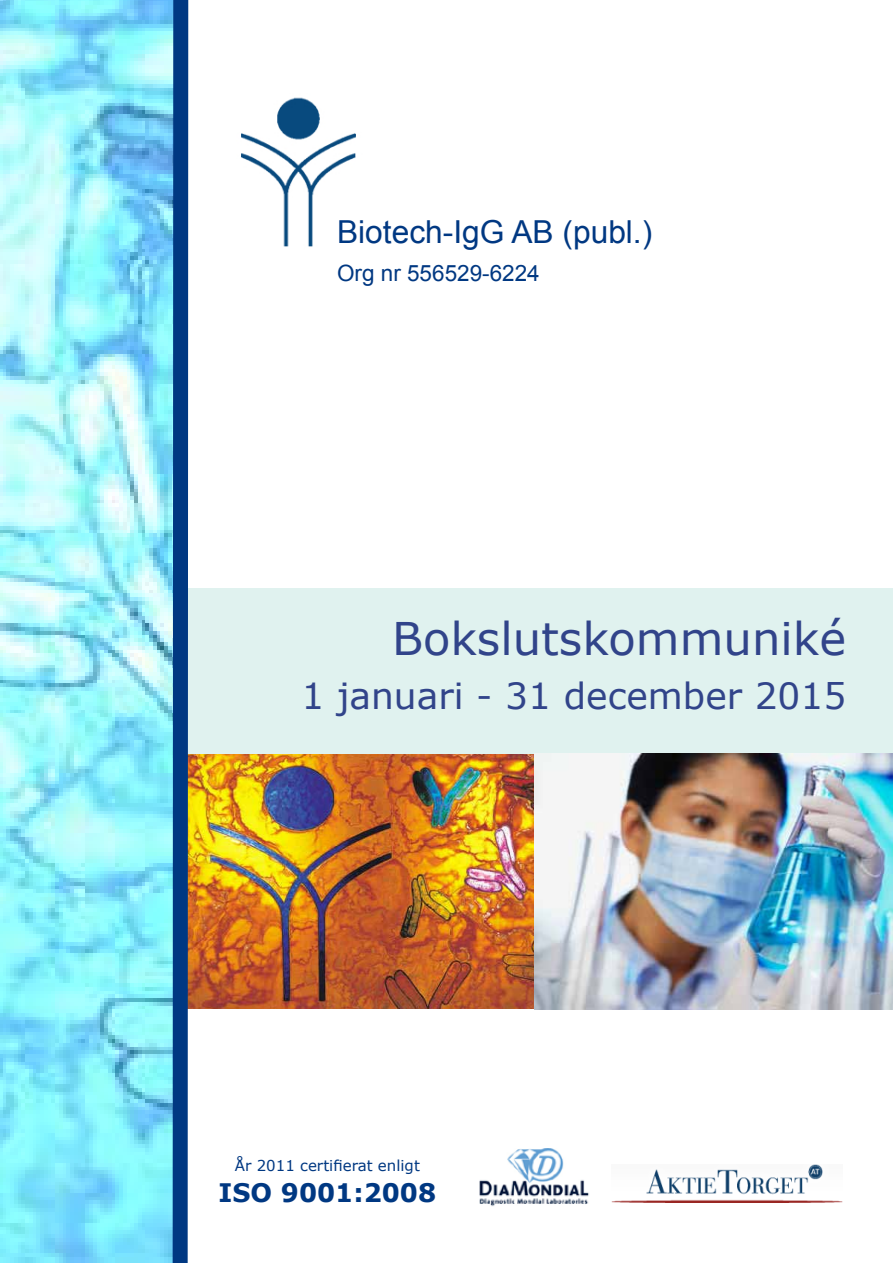
<style>
.page{position:relative;width:893px;height:1263px;background:#fff}
.page>*{position:absolute;margin:0;border:0;box-sizing:border-box;transform-origin:0 0}
.t1{font:45px "Verdana";color:#31448a}
.t2{font:36px "Verdana";color:#31448a}
.t3{font:31.65px "Arial";color:#003882}
.t4{font:700 25.5px "Verdana";color:#003882}
.t5{font:22.5px "Arial";color:#003882}
.t6{font:15px "Verdana";color:#003882}
</style>
<div class="page">
<img style="left:612px;top:1165px;width:230px;height:37px">
<img style="left:0;top:0;width:163px;height:1263px">
<img style="left:198px;top:754px;width:336px;height:254px">
<div style="left:176px;top:588px;width:717px;height:166px;background:#e0f2ef"></div>
<img style="left:241px;top:97px;width:115px;height:150px">
<svg style="left:163px;top:0;width:35px;height:1263px"></svg>
<img style="left:534px;top:753px;width:359px;height:256px">
<img style="left:479px;top:1149px;width:110px;height:58px">
<h3 class="t3" style="left:337px;top:211px;width:317px">Biotech-IgG AB (publ.)</h3>
<h3 class="t5" style="left:337px;top:259px;width:204px">Org nr 556529-6224</h3>
<h1 class="t1" style="left:392px;top:610px;width:456px">Bokslutskommuniké</h1>
<h2 class="t2" style="left:302px;top:673px;width:546px">1 januari - 31 december 2015</h2>
<p class="t6" style="left:235px;top:1156px;width:187px">År 2011 certifierat enligt</p>
<h3 class="t4" style="left:218px;top:1176px;width:219px">ISO 9001:2008</h3>
</div>
